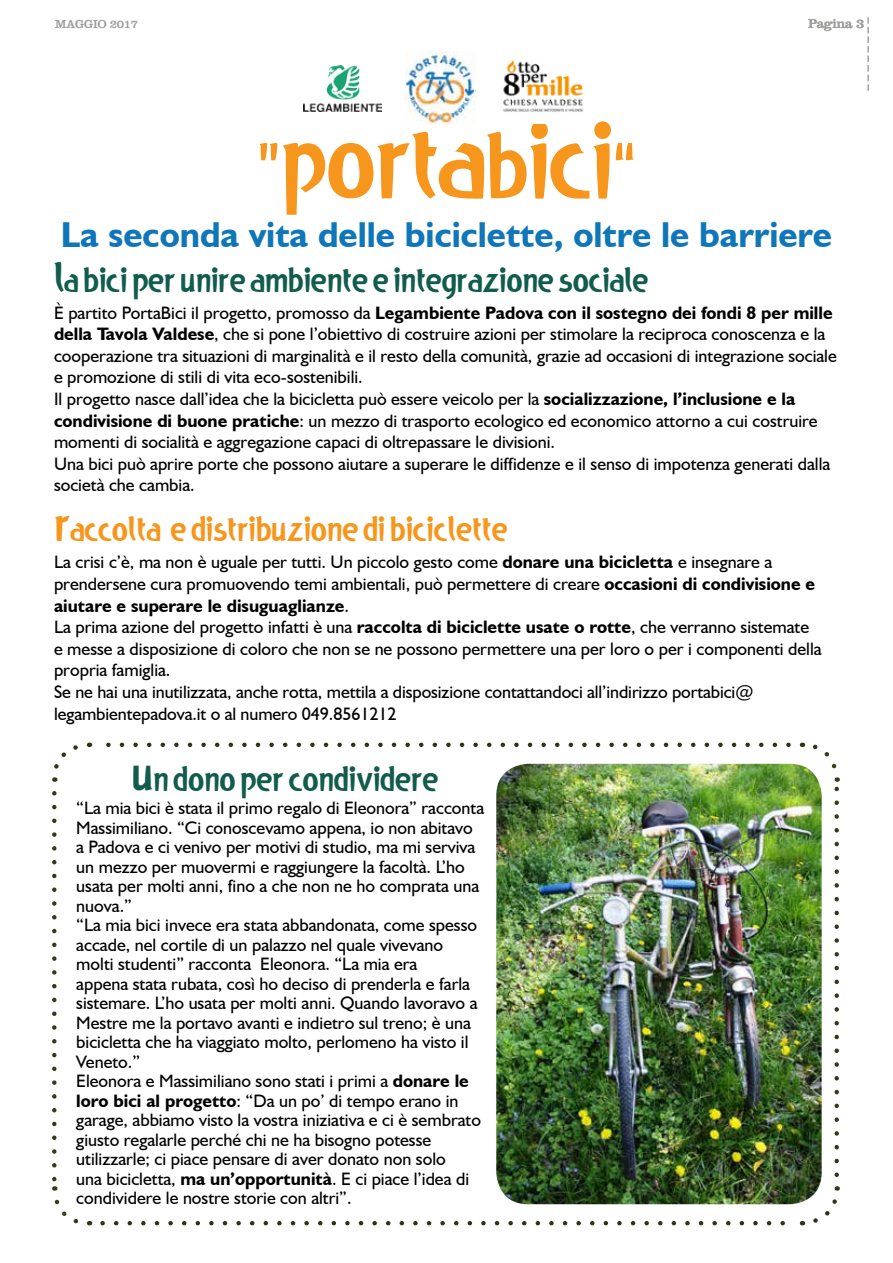
<style>
.page{position:relative;width:893px;height:1263px;background:#fff}
.page>*{position:absolute;margin:0;border:0;box-sizing:border-box;transform-origin:0 0}
.t1{font:79.2px "Legambiente Next";color:#f6961d}
.t2{font:36px "Legambiente Next";color:#115c4d}
.t3{font:700 36px "Humanist 521 BT";color:#0f76b9}
.t4{font:36px "Legambiente Next";color:#f6961d}
.t5{font:18px/19.5px "Humanist 521 BT";color:#000}
.t6{font:13.5px "Clarendon LT Std";letter-spacing:-.03em;color:#9d9d9c}
.t7{font:12px "Clarendon LT Std";letter-spacing:-.03em;color:#9d9d9c}
.s1{font-weight:700}
</style>
<div class="page">
<svg style="left:868px;top:17px;width:1px;height:74px"></svg>
<img style="left:303px;top:65px;width:78px;height:46px">
<img style="left:405px;top:52px;width:70px;height:73px">
<img style="left:503px;top:59px;width:81px;height:53px">
<img style="left:496px;top:764px;width:326px;height:440px">
<p class="t7" style="left:55px;top:17px;width:84px">MAGGIO 2017</p>
<p class="t6" style="left:808px;top:15px;width:58px">Pagina 3</p>
<h1 class="t1" style="left:256px;top:120px;width:382px">“PORTABICI”</h1>
<h2 class="t3" style="left:61px;top:212px;width:773px">La seconda vita delle biciclette, oltre le barriere</h2>
<h2 class="t2" style="left:54px;top:256px;width:596px">La bici per unire ambiente e integrazione sociale</h2>
<p class="t5" style="left:54px;top:301px;width:784px;line-height:21.6px">È partito PortaBici il progetto, promosso da <span class="s1">Legambiente Padova con il sostegno dei fondi 8 per mille della Tavola Valdese</span>, che si pone l’obiettivo di costruire azioni per stimolare la reciproca conoscenza e la cooperazione tra situazioni di marginalità e il resto della comunità, grazie ad occasioni di integrazione sociale e promozione di stili di vita eco-sostenibili.<br>Il progetto nasce dall’idea che la bicicletta può essere veicolo per la <span class="s1">socializzazione, l’inclusione e la condivisione di buone pratiche</span>: un mezzo di trasporto ecologico ed economico attorno a cui costruire momenti di socialità e aggregazione capaci di oltrepassare le divisioni.<br>Una bici può aprire porte che possono aiutare a superare le diffidenze e il senso di impotenza generati dalla società che cambia.</p>
<h2 class="t4" style="left:54px;top:506px;width:455px">Raccolta e distribuzione di biciclette</h2>
<p class="t5" style="left:54px;top:551px;width:769px;line-height:21.6px">La crisi c’è, ma non è uguale per tutti. Un piccolo gesto come <span class="s1">donare una bicicletta</span> e insegnare a prendersene cura promuovendo temi ambientali, può permettere di creare <span class="s1">occasioni di condivisione e aiutare e superare le disuguaglianze</span>.<br>La prima azione del progetto infatti è una <span class="s1">raccolta di biciclette usate o rotte</span>, che verranno sistemate e messe a disposizione di coloro che non se ne possono permettere una per loro o per i componenti della propria famiglia.<br>Se ne hai una inutilizzata, anche rotta, mettila a disposizione contattandoci all’indirizzo portabici@ legambientepadova.it o al numero 049.8561212</p>
<h2 class="t2" style="left:132px;top:755px;width:308px">Un dono per condividere</h2>
<p class="t5" style="left:76px;top:798px;width:409px">“La mia bici è stata il primo regalo di Eleonora” racconta Massimiliano. “Ci conoscevamo appena, io non abitavo a Padova e ci venivo per motivi di studio, ma mi serviva un mezzo per muovermi e raggiungere la facoltà. L’ho usata per molti anni, fino a che non ne ho comprata una nuova.”<br>“La mia bici invece era stata abbandonata, come spesso accade, nel cortile di un palazzo nel quale vivevano molti studenti” racconta Eleonora. “La mia era<br>appena stata rubata, così ho deciso di prenderla e farla sistemare. L’ho usata per molti anni. Quando lavoravo a Mestre me la portavo avanti e indietro sul treno; è una bicicletta che ha viaggiato molto, perlomeno ha visto il Veneto.”<br>Eleonora e Massimiliano sono stati i primi a <span class="s1">donare le loro bici al progetto</span>: “Da un po’ di tempo erano in garage, abbiamo visto la vostra iniziativa e ci è sembrato giusto regalarle perché chi ne ha bisogno potesse utilizzarle; ci piace pensare di aver donato non solo<br>una bicicletta, <span class="s1">ma un’opportunità</span>. E ci piace l’idea di condividere le nostre storie con altri”.</p>
</div>
